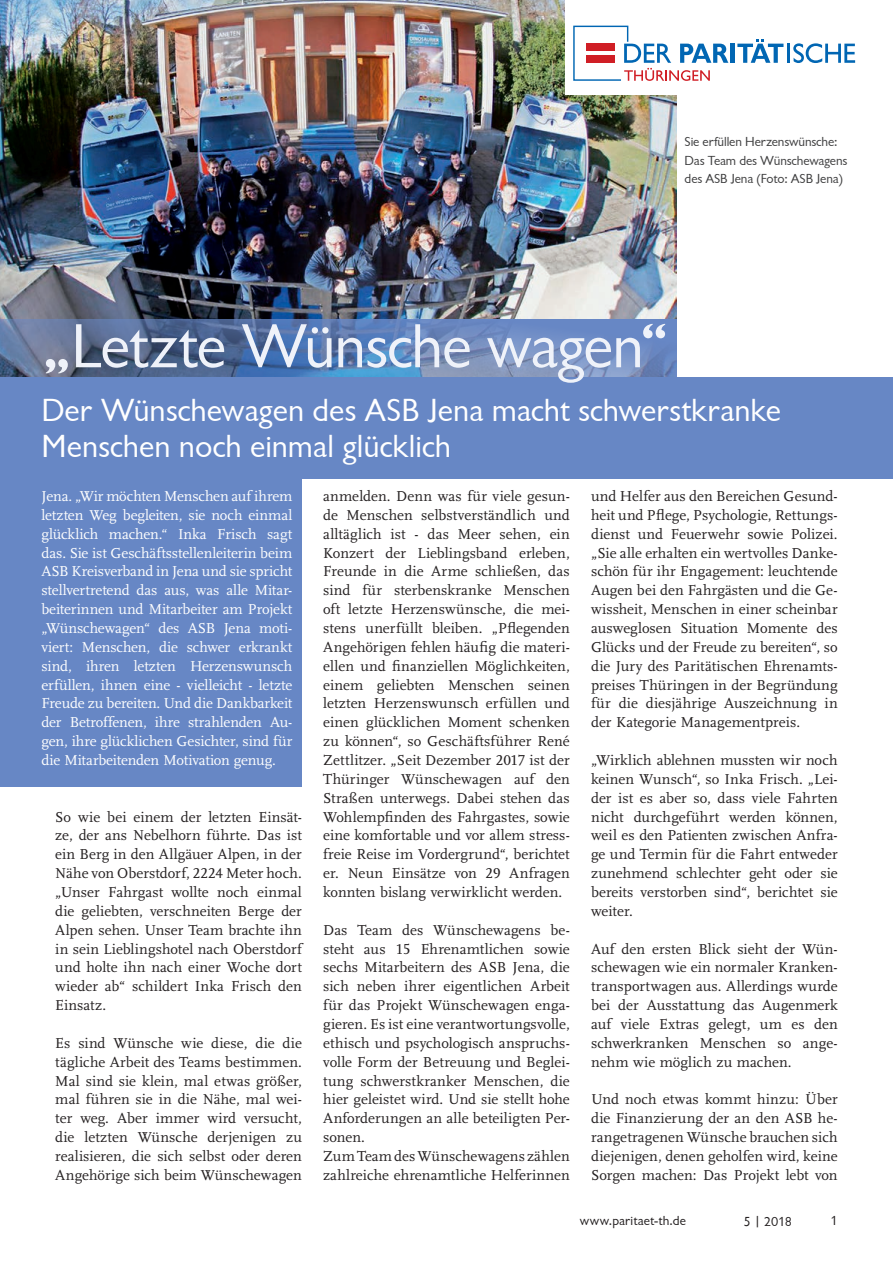
<style>
.page{position:relative;width:893px;height:1263px;background:#fff}
.page>*{position:absolute;margin:0;border:0;box-sizing:border-box;transform-origin:0 0}
.Headline{font:64.5px "Chantilly";letter-spacing:-.02em;color:#eff2f9}
.Kontak_Copy{font:33px "Chantilly";letter-spacing:-.005em;color:#fff}
.Copy{font:15px/18.9px "Scala LF";letter-spacing:.005em;color:#231f20;text-align:justify}
.Copy-2{font:15px/18.9px "Scala LF";letter-spacing:-.015em;color:#fff;text-align:justify}
.Antwort{font:13.5px "Chantilly";letter-spacing:-.01em;color:#3e3e3f}
.t1{font:13.5px "Chantilly";letter-spacing:.015em;color:#231f20}
</style>
<div class="page">
<img style="left:0;top:0;width:676px;height:319px">
<div style="left:0;top:377px;width:302px;height:410px;background:#6787c5"></div>
<div style="left:566px;top:0;width:327px;height:95px;background:#fff"></div>
<hr style="left:730px;top:44px;width:4px;height:19px;background:#0166b3">
<svg style="left:737px;top:39px;width:46px;height:24px"></svg>
<hr style="left:787px;top:44px;width:3px;height:19px;background:#0166b3">
<svg style="left:793px;top:43px;width:62px;height:20px"></svg>
<svg style="left:573px;top:26px;width:155px;height:55px"></svg>
<svg style="left:0;top:319px;width:676px;height:58px;background:#607bab"></svg>
<div style="left:302px;top:377px;width:591px;height:102px;background:#6787c5"></div>
<p class="Antwort" style="left:685px;top:134px;width:154px">Sie erfüllen Herzenswünsche:</p>
<p class="Antwort" style="left:685px;top:153px;width:164px">Das Team des Wünschewagens</p>
<p class="Antwort" style="left:685px;top:172px;width:160px">des ASB Jena (Foto: ASB Jena)</p>
<p class="Headline" style="left:41px;top:311px;width:629px">„Letzte Wünsche wagen“</p>
<p class="Kontak_Copy" style="left:41px;top:392px;width:741px">Der Wünschewagen des ASB Jena macht schwerstkranke</p>
<p class="Kontak_Copy" style="left:41px;top:428px;width:411px">Menschen noch einmal glücklich</p>
<p class="Copy-2" style="left:41px;top:487px;width:252px">Jena. „Wir möchten Menschen auf ihrem letzten Weg begleiten, sie noch einmal glücklich machen.“ Inka Frisch sagt das. Sie ist Geschäftsstellenleiterin beim ASB Kreisverband in Jena und sie spricht stellvertretend das aus, was alle Mitar&shy;beiterinnen und Mitarbeiter am Projekt „Wünschewagen“ des ASB Jena moti&shy;viert: Menschen, die schwer erkrankt sind, ihren letzten Herzenswunsch erfüllen, ihnen eine - vielleicht - letzte Freude zu bereiten. Und die Dankbarkeit der Betroffenen, ihre strahlenden Au&shy;gen, ihre glücklichen Gesichter, sind für die Mitarbeitenden Motivation genug.</p>
<p class="Copy" style="left:55px;top:807px;width:248px">So wie bei einem der letzten Einsät&shy;ze, der ans Nebelhorn führte. Das ist ein Berg in den Allgäuer Alpen, in der Nähe von Oberstdorf, 2224 Meter hoch. „Unser Fahrgast wollte noch einmal die geliebten, verschneiten Berge der Alpen sehen. Unser Team brachte ihn in sein Lieblingshotel nach Oberstdorf und holte ihn nach einer Woche dort wieder ab“ schildert Inka Frisch den Einsatz.</p>
<p class="Copy" style="left:55px;top:1034px;width:248px">Es sind Wünsche wie diese, die die tägliche Arbeit des Teams bestimmen.<br>Mal sind sie klein, mal etwas größer, mal führen sie in die Nähe, mal wei&shy;ter weg. Aber immer wird versucht, die letzten Wünsche derjenigen zu realisieren, die sich selbst oder deren Angehörige sich beim Wünschewagen</p>
<p class="Copy" style="left:323px;top:487px;width:248px">anmelden. Denn was für viele gesun&shy;de Menschen selbstverständlich und alltäglich ist - das Meer sehen, ein Konzert der Lieblingsband erleben, Freunde in die Arme schließen, das sind für sterbenskranke Menschen oft letzte Herzenswünsche, die mei&shy;stens unerfüllt bleiben. „Pflegenden Angehörigen fehlen häufig die materi&shy;ellen und finanziellen Möglichkeiten, einem geliebten Menschen seinen letzten Herzenswunsch erfüllen und einen glücklichen Moment schenken zu können“, so Geschäftsführer René Zettlitzer. „Seit Dezember 2017 ist der Thüringer Wünschewagen auf den Straßen unterwegs. Dabei stehen das Wohlempfinden des Fahrgastes, sowie eine komfortable und vor allem stress&shy;freie Reise im Vordergrund“, berichtet er. Neun Einsätze von 29 Anfragen konnten bislang verwirklicht werden.</p>
<p class="Copy" style="left:323px;top:921px;width:248px">Das Team des Wünschewagens be&shy;steht aus 15 Ehrenamtlichen sowie sechs Mitarbeitern des ASB Jena, die sich neben ihrer eigentlichen Arbeit für das Projekt Wünschewagen enga&shy;gieren. Es ist eine verantwortungsvolle, ethisch und psychologisch anspruchs&shy;volle Form der Betreuung und Beglei&shy;tung schwerstkranker Menschen, die hier geleistet wird. Und sie stellt hohe Anforderungen an alle beteiligten Per&shy;sonen.</p>
<p class="Copy" style="left:323px;top:1147px;width:248px">Zum Team des Wünschewagens zählen zahlreiche ehrenamtliche Helferinnen</p>
<p class="Copy" style="left:591px;top:487px;width:248px">und Helfer aus den Bereichen Gesund&shy;heit und Pflege, Psychologie, Rettungs&shy;dienst und Feuerwehr sowie Polizei. „Sie alle erhalten ein wertvolles Danke&shy;schön für ihr Engagement: leuchtende Augen bei den Fahrgästen und die Ge&shy;wissheit, Menschen in einer scheinbar ausweglosen Situation Momente des Glücks und der Freude zu bereiten“, so die Jury des Paritätischen Ehrenamts&shy;preises Thüringen in der Begründung für die diesjährige Auszeichnung in der Kategorie Managementpreis.</p>
<p class="Copy" style="left:591px;top:751px;width:248px">„Wirklich ablehnen mussten wir noch keinen Wunsch“, so Inka Frisch. „Lei&shy;der ist es aber so, dass viele Fahrten nicht durchgeführt werden können, weil es den Patienten zwischen Anfra&shy;ge und Termin für die Fahrt entweder zunehmend schlechter geht oder sie bereits verstorben sind“, berichtet sie weiter.</p>
<p class="Copy" style="left:591px;top:939px;width:248px">Auf den ersten Blick sieht der Wün&shy;schewagen wie ein normaler Kranken&shy;transportwagen aus. Allerdings wurde bei der Ausstattung das Augenmerk auf viele Extras gelegt, um es den schwerkranken Menschen so ange&shy;nehm wie möglich zu machen.</p>
<p class="Copy" style="left:591px;top:1090px;width:248px">Und noch etwas kommt hinzu: Über die Finanzierung der an den ASB he&shy;rangetragenen Wünsche brauchen sich diejenigen, denen geholfen wird, keine Sorgen machen: Das Projekt lebt von</p>
<p class="t1" style="left:580px;top:1213px;width:108px">www.paritaet-th.de</p>
<p class="t1" style="left:744px;top:1214px;width:50px">5 | 2018</p>
<p class="t1" style="left:830px;top:1213px;width:9px">1</p>
</div>
